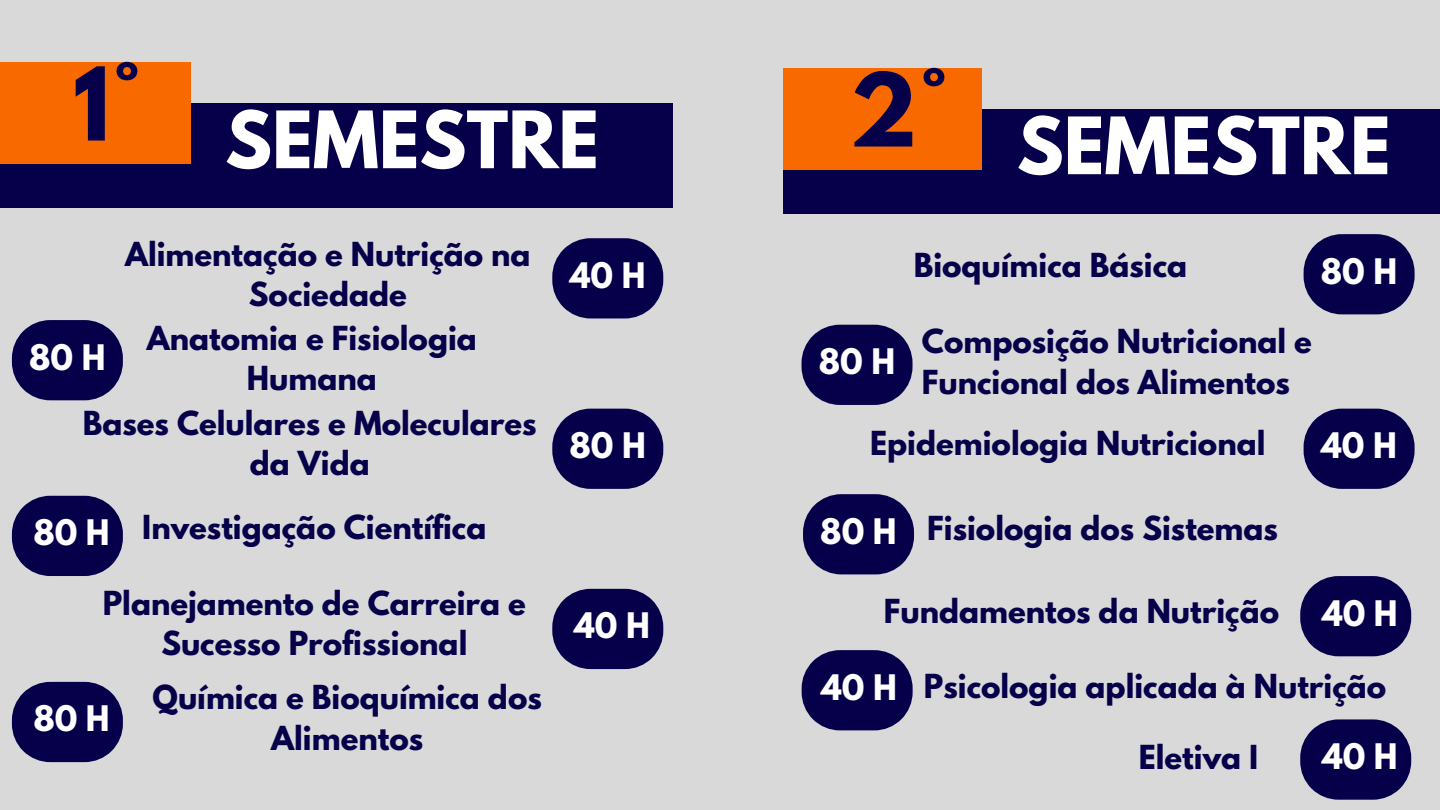
<style>
.page{position:relative;width:1440px;height:810px;background:#d9d9d9}
.page>*{position:absolute;margin:0;border:0;box-sizing:border-box;transform-origin:0 0}
.t1{font:700 70px "League Spartan";color:#fff}
.t2{font:700 31.2px "League Spartan";color:#fff}
.t3{font:700 29.3px/40.5px "League Spartan";color:#06004a;text-align:center}
.s1{font-size:31.2px;color:#fff}
</style>
<div class="page">
<div style="left:0;top:103px;width:673px;height:105px;background:#06004a"></div>
<div style="left:0;top:62px;width:191px;height:102px;background:#f86a00"></div>
<svg style="left:552px;top:238px;width:111px;height:80px;background:#231e5e"></svg>
<svg style="left:12px;top:320px;width:111px;height:80px;background:#231e5e"></svg>
<svg style="left:552px;top:409px;width:111px;height:80px;background:#231e5e"></svg>
<svg style="left:12px;top:496px;width:111px;height:80px;background:#231e5e"></svg>
<svg style="left:552px;top:589px;width:111px;height:80px;background:#231e5e"></svg>
<div style="left:783px;top:109px;width:657px;height:105px;background:#06004a"></div>
<div style="left:783px;top:68px;width:199px;height:102px;background:#f86a00"></div>
<svg style="left:1304px;top:234px;width:111px;height:80px;background:#231e5e"></svg>
<svg style="left:802px;top:325px;width:111px;height:80px;background:#231e5e"></svg>
<svg style="left:1304px;top:409px;width:111px;height:80px;background:#231e5e"></svg>
<svg style="left:803px;top:494px;width:111px;height:80px;background:#231e5e"></svg>
<svg style="left:1300px;top:576px;width:111px;height:80px;background:#231e5e"></svg>
<svg style="left:12px;top:682px;width:111px;height:80px;background:#231e5e"></svg>
<svg style="left:802px;top:650px;width:111px;height:80px;background:#231e5e"></svg>
<svg style="left:1300px;top:719px;width:111px;height:81px;background:#25205f"></svg>
<h1 class="t1" style="left:73px;top:105px;width:527px"><sup>1°</sup> SEMESTRE</h1>
<p class="t3" style="left:125px;top:237px;width:407px">Alimentação e Nutrição na<br>Sociedade</p>
<p class="t3" style="left:147px;top:321px;width:332px">Anatomia e Fisiologia<br>Humana</p>
<p class="t3" style="left:83px;top:407px;width:455px">Bases Celulares e Moleculares da Vida</p>
<p class="t3" style="left:142px;top:511px;width:346px">Investigação Científica</p>
<p class="t2" style="left:29px;top:341px;width:78px">80 H</p>
<p class="t2" style="left:33px;top:517px;width:78px">80 H</p>
<p class="t2" style="left:570px;top:260px;width:77px">40 H</p>
<p class="t2" style="left:570px;top:430px;width:78px">80 H</p>
<h1 class="t1" style="left:849px;top:111px;width:543px"><sup>2°</sup> SEMESTRE</h1>
<p class="t3" style="left:914px;top:249px;width:275px">Bioquímica Básica</p>
<p class="t2" style="left:1321px;top:256px;width:78px">80 H</p>
<p class="t3" style="left:922px;top:325px;width:392px;text-align:left">Composição Nutricional e<br>Funcional dos Alimentos</p>
<p class="t3" style="left:870px;top:427px;width:397px">Epidemiologia Nutricional</p>
<p class="t2" style="left:819px;top:346px;width:78px">80 H</p>
<p class="t2" style="left:1321px;top:430px;width:77px">40 H</p>
<p class="t2" style="left:820px;top:516px;width:78px">80 H</p>
<p class="t3" style="left:927px;top:512px;width:352px">Fisiologia dos Sistemas</p>
<p class="t3" style="left:103px;top:586px;width:425px">Planejamento de Carreira e<br>Sucesso Profissional</p>
<p class="t3" style="left:153px;top:681px;width:391px">Química e Bioquímica dos</p>
<p class="t3" style="left:821px;top:669px;width:567px"><span class="s1">40 H</span> Psicologia aplicada à Nutrição</p>
<p class="t3" style="left:271px;top:721px;width:154px">Alimentos</p>
<p class="t3" style="left:884px;top:595px;width:397px">Fundamentos da Nutrição</p>
<p class="t2" style="left:1322px;top:597px;width:77px">40 H</p>
<p class="t2" style="left:574px;top:610px;width:77px">40 H</p>
<p class="t2" style="left:33px;top:703px;width:78px">80 H</p>
<p class="t3" style="left:1139px;top:741px;width:121px">Eletiva I</p>
<p class="t2" style="left:1322px;top:741px;width:77px">40 H</p>
</div>
